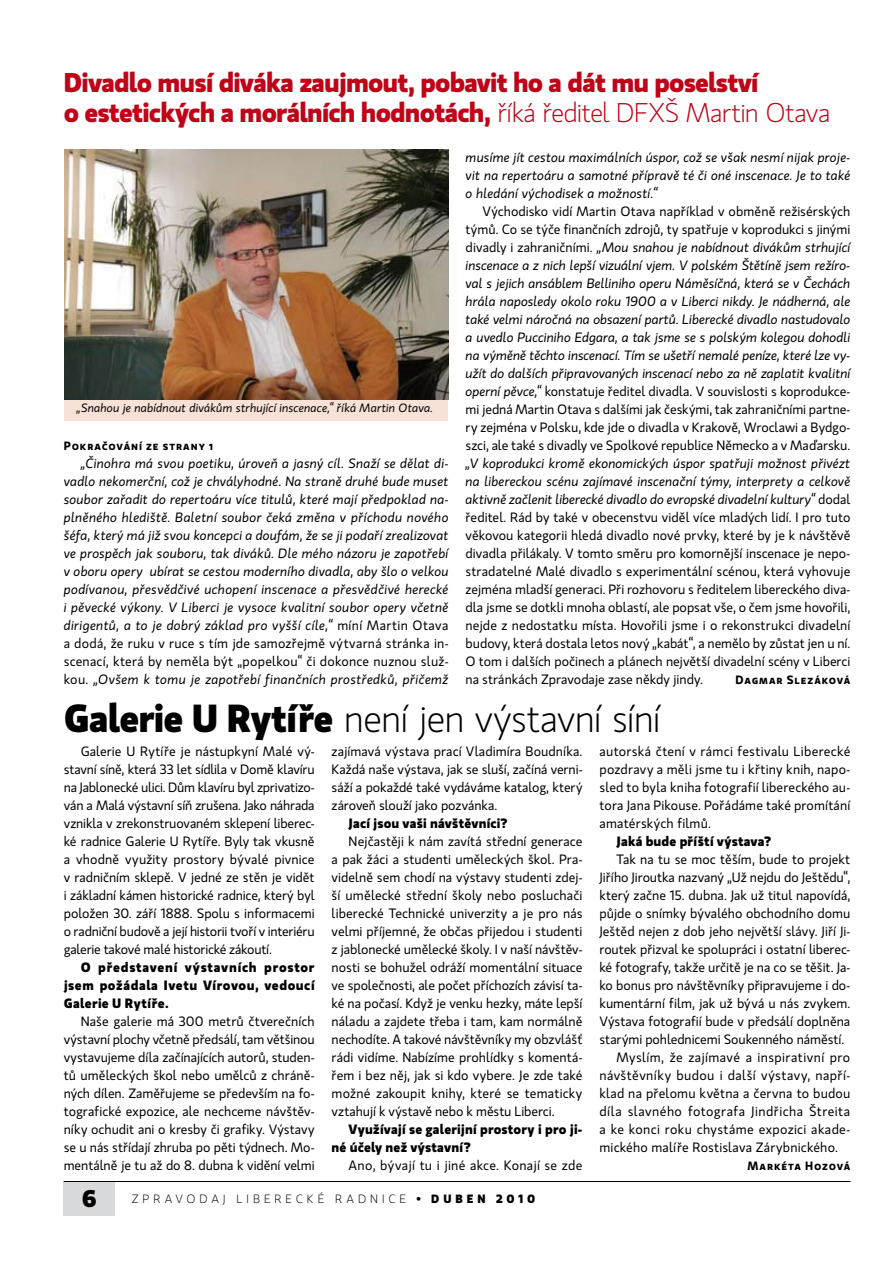
<style>
.page{position:relative;width:893px;height:1263px;background:#fff}
.page>*{position:absolute;margin:0;border:0;box-sizing:border-box;transform-origin:0 0}
.t1{font:300 39px "Gloriola Std";letter-spacing:-.025em;color:#000}
.t2{font:700 27px/30px "Gloriola Std";letter-spacing:-.03em;color:#c00418}
.t3{font:700 24px "Gloriola Std";color:#000}
.t4{font:13.5px/18px "Gloriola Std";color:#000;text-align:justify}
.t5{font:italic 13.5px/18px "Gloriola Std";letter-spacing:.01em;color:#000;text-align:justify}
.t6{font:700 13.5px/18px "Gloriola Std";letter-spacing:.015em;color:#000;text-align:justify}
.t7{font:13.5px "Gloriola Std";letter-spacing:.03em;color:#000}
.t8{font:13.5px "Gloriola Std";letter-spacing:.025em;color:#000}
.t9{font:13.5px "Gloriola Std";letter-spacing:.02em;color:#000}
.t10{font:italic 12px "Gloriola Std";letter-spacing:.005em;color:#000}
.t11{font:600 12px "Gloriola Std";letter-spacing:.08em;color:#000}
.t12{font:300 12px "Gloriola Std";letter-spacing:.325em;color:#000}
.s1{font-weight:300}
.s2{font-style:normal}
.s3{font-style:italic}
.s4{font-weight:700}
</style>
<div class="page">
<div style="left:65px;top:397px;width:383px;height:24px;background:#f8e1d6"></div>
<div style="left:64px;top:1181px;width:51px;height:34px;background:#d9dadb"></div>
<hr style="left:64px;top:1181px;width:786px;height:1px;background:#000">
<img style="left:64px;top:149px;width:385px;height:251px">
<h2 class="t2" style="left:64px;top:67px;width:768px">Divadlo musí diváka zaujmout, pobavit ho a dát mu poselství<br>o estetických a morálních hodnotách, <span class="s1">říká ředitel DFXŠ Martin Otava</span></h2>
<p class="t10" style="left:77px;top:400px;width:358px">„Snahou je nabídnout divákům strhující inscenace,“ říká Martin Otava.</p>
<p class="t11" style="left:64px;top:437px;width:151px">Pokračování ze strany 1</p>
<p class="t5" style="left:64px;top:454px;width:386px;text-indent:17px">„Činohra má svou poetiku, úroveň a jasný cíl. Snaží se dělat di&shy;vadlo nekomerční, což je chvályhodné. Na straně druhé bude muset soubor zařadit do repertoáru více titulů, které mají předpoklad na&shy;plněného hlediště. Baletní soubor čeká změna v příchodu nového šéfa, který má již svou koncepci a doufám, že se ji podaří zrealizovat ve prospěch jak souboru, tak diváků. Dle mého názoru je zapotřebí v oboru opery ubírat se cestou moderního divadla, aby šlo o velkou podívanou, přesvědčivé uchopení inscenace a přesvědčivé herecké i pěvecké výkony. V Liberci je vysoce kvalitní soubor opery včetně dirigentů, a to je dobrý základ pro vyšší cíle,“ <span class="s2">míní Martin Otava a dodá, že ruku v ruce s tím jde samozřejmě výtvarná stránka in&shy;scenací, která by neměla být „popelkou“ či dokonce nuznou služ&shy;kou.</span> „Ovšem k tomu je zapotřebí finančních prostředků, přičemž</p>
<p class="t5" style="left:466px;top:148px;width:386px">musíme jít cestou maximálních úspor, což se však nesmí nijak proje&shy;vit na repertoáru a samotné přípravě té či oné inscenace. Je to také o hledání východisek a možností.“</p>
<p class="t5" style="left:466px;top:202px;width:386px;text-indent:17px"><span class="s2">Východisko vidí Martin Otava například v obměně režisérských týmů. Co se týče finančních zdrojů, ty spatřuje v koprodukci s jinými divadly i zahraničními.</span> „Mou snahou je nabídnout divákům strhující inscenace a z nich lepší vizuální vjem. V polském Štětíně jsem režíro&shy;val s jejich ansáblem Belliniho operu Náměsíčná, která se v Čechách hrála naposledy okolo roku 1900 a v Liberci nikdy. Je nádherná, ale také velmi náročná na obsazení partů. Liberecké divadlo nastudovalo a uvedlo Pucciniho Edgara, a tak jsme se s polským kolegou dohodli na výměně těchto inscenací. Tím se ušetří nemalé peníze, které lze vy&shy;užít do dalších připravovaných inscenací nebo za ně zaplatit kvalitní operní pěvce,“ <span class="s2">konstatuje ředitel divadla. V souvislosti s koprodukce&shy;mi jedná Martin Otava s dalšími jak českými, tak zahraničními partne&shy;ry zejména v Polsku, kde jde o divadla v Krakově, Wroclawi a Bydgo&shy;szci, ale také s divadly ve Spolkové republice Německo a v Maďarsku.</span></p>
<p class="t4" style="left:466px;top:454px;width:386px"><span class="s3">„V koprodukci kromě ekonomických úspor spatřuji možnost přivézt na libereckou scénu zajímavé inscenační týmy, interprety a celkově aktivně začlenit liberecké divadlo do evropské divadelní kultury“</span> dodal ředitel. Rád by také v obecenstvu viděl více mladých lidí. I pro tuto věkovou kategorii hledá divadlo nové prvky, které by je k návštěvě divadla přilákaly. V tomto směru pro komornější inscenace je nepo&shy;stradatelné Malé divadlo s experimentální scénou, která vyhovuje zejména mladší generaci. Při rozhovoru s ředitelem libereckého diva&shy;dla jsme se dotkli mnoha oblastí, ale popsat vše, o čem jsme hovořili, nejde z nedostatku místa. Hovořili jsme i o rekonstrukci divadelní budovy, která dostala letos nový „kabát“, a nemělo by zůstat jen u ní.<br>O tom i dalších počinech a plánech největší divadelní scény v Liberci na stránkách Zpravodaje zase někdy jindy.</p>
<p class="t11" style="left:735px;top:671px;width:116px">Dagmar Slezáková</p>
<h1 class="t1" style="left:64px;top:692px;width:598px"><span class="s4">Galerie U Rytíře</span> není jen výstavní síní</h1>
<p class="t4" style="left:64px;top:742px;width:252px;text-indent:17px">Galerie U Rytíře je nástupkyní Malé vý&shy;stavní síně, která 33 let sídlila v Domě klavíru na Jablonecké ulici. Dům klavíru byl zprivatizo&shy;ván a Malá výstavní síň zrušena. Jako náhrada vznikla v zrekonstruovaném sklepení liberec&shy;ké radnice Galerie U Rytíře. Byly tak vkusně a vhodně využity prostory bývalé pivnice v radničním sklepě. V jedné ze stěn je vidět i základní kámen historické radnice, který byl položen 30. září 1888. Spolu s informacemi o radniční budově a její historii tvoří v interiéru galerie takové malé historické zákoutí.</p>
<p class="t6" style="left:64px;top:958px;width:252px;text-indent:17px">O představení výstavních prostor jsem požádala Ivetu Vírovou, vedoucí Galerie U Rytíře.</p>
<p class="t4" style="left:64px;top:1012px;width:252px;text-indent:17px">Naše galerie má 300 metrů čtverečních výstavní plochy včetně předsálí, tam většinou vystavujeme díla začínajících autorů, studen&shy;tů uměleckých škol nebo umělců z chráně&shy;ných dílen. Zaměřujeme se především na fo&shy;tografické expozice, ale nechceme návštěv&shy;níky ochudit ani o kresby či grafiky. Výstavy se u nás střídají zhruba po pěti týdnech. Mo&shy;mentálně je tu až do 8. dubna k vidění velmi</p>
<p class="t4" style="left:332px;top:742px;width:252px">zajímavá výstava prací Vladimíra Boudníka.<br>Každá naše výstava, jak se sluší, začíná verni&shy;sáží a pokaždé také vydáváme katalog, který zároveň slouží jako pozvánka.</p>
<p class="t6" style="left:349px;top:813px;width:160px">Jací jsou vaši návštěvníci?</p>
<p class="t4" style="left:332px;top:832px;width:252px;text-indent:17px">Nejčastěji k nám zavítá střední generace a pak žáci a studenti uměleckých škol. Pra&shy;videlně sem chodí na výstavy studenti zdej&shy;ší umělecké střední školy nebo posluchači liberecké Technické univerzity a je pro nás velmi příjemné, že občas přijedou i studenti z jablonecké umělecké školy. I v naší návštěv&shy;nosti se bohužel odráží momentální situace ve společnosti, ale počet příchozích závisí ta&shy;ké na počasí. Když je venku hezky, máte lepší náladu a zajdete třeba i tam, kam normálně nechodíte. A takové návštěvníky my obzvlášť rádi vidíme. Nabízíme prohlídky s komentá&shy;řem i bez něj, jak si kdo vybere. Je zde také možné zakoupit knihy, které se tematicky vztahují k výstavě nebo k městu Liberci.</p>
<p class="t6" style="left:332px;top:1119px;width:252px;text-indent:17px">Využívají se galerijní prostory i pro ji&shy;né účely než výstavní?</p>
<p class="t9" style="left:349px;top:1156px;width:235px">Ano, bývají tu i jiné akce. Konají se zde</p>
<h3 class="t3" style="left:82px;top:1181px;width:16px">6</h3>
<p class="t12" style="left:132px;top:1190px;width:405px">ZPRAVODAJ LIBERECKÉ RADNICE <span class="s4">• DUBEN 2010</span></p>
<p class="t4" style="left:599px;top:742px;width:252px">autorská čtení v rámci festivalu Liberecké pozdravy a měli jsme tu i křtiny knih, napo&shy;sled to byla kniha fotografií libereckého au&shy;tora Jana Pikouse. Pořádáme také promítání amatérských filmů.</p>
<p class="t6" style="left:616px;top:831px;width:156px">Jaká bude příští výstava?</p>
<p class="t4" style="left:616px;top:850px;width:235px">Tak na tu se moc těším, bude to projekt</p>
<p class="t4" style="left:599px;top:868px;width:252px">Jiřího Jiroutka nazvaný „Už nejdu do Ještědu“,</p>
<p class="t4" style="left:599px;top:886px;width:252px">který začne 15. dubna. Jak už titul napovídá,</p>
<p class="t4" style="left:599px;top:904px;width:252px">půjde o snímky bývalého obchodního domu</p>
<p class="t4" style="left:599px;top:922px;width:252px">Ještěd nejen z dob jeho největší slávy. Jiří Ji-</p>
<p class="t4" style="left:599px;top:940px;width:252px">routek přizval ke spolupráci i ostatní liberec-</p>
<p class="t4" style="left:599px;top:958px;width:252px">ké fotografy, takže určitě je na co se těšit. Ja-</p>
<p class="t4" style="left:599px;top:976px;width:252px">ko bonus pro návštěvníky připravujeme i do-</p>
<p class="t4" style="left:599px;top:994px;width:252px">kumentární film, jak už bývá u nás zvykem.</p>
<p class="t4" style="left:599px;top:1012px;width:252px">Výstava fotografií bude v předsálí doplněna</p>
<p class="t4" style="left:599px;top:1030px;width:246px">starými pohlednicemi Soukenného náměstí.</p>
<p class="t7" style="left:616px;top:1048px;width:235px">Myslím, že zajímavé a inspirativní pro</p>
<p class="t7" style="left:599px;top:1066px;width:252px">návštěvníky budou i další výstavy, napří-</p>
<p class="t4" style="left:599px;top:1084px;width:252px">klad na přelomu května a června to budou</p>
<p class="t7" style="left:599px;top:1102px;width:252px">díla slavného fotografa Jindřicha Štreita</p>
<p class="t8" style="left:599px;top:1120px;width:252px">a ke konci roku chystáme expozici akade-</p>
<p class="t4" style="left:599px;top:1138px;width:240px">mického malíře Rostislava Zárybnického.</p>
<p class="t11" style="left:747px;top:1157px;width:105px">Markéta Hozová</p>
</div>
